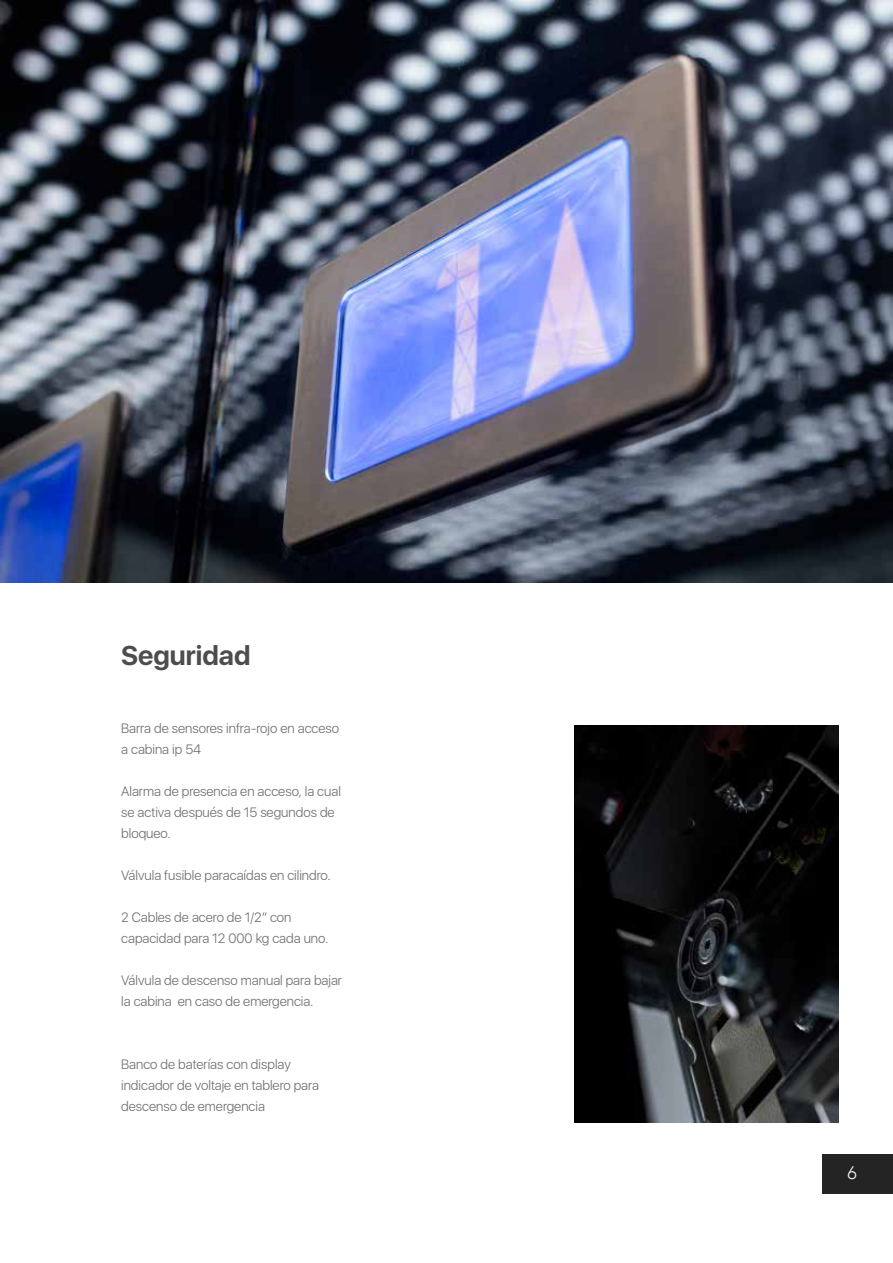
<style>
.page{position:relative;width:893px;height:1263px;background:#fff}
.page>*{position:absolute;margin:0;border:0;box-sizing:border-box;transform-origin:0 0}
.t1{font:700 27px "SFUI Display";color:#4d4d4f}
.t2{font:300 18px "Avenir";color:#f4f4f5}
.t3{font:300 13.5px/21px "SFUI Display";color:#6d6e71}
</style>
<div class="page">
<div style="left:822px;top:1154px;width:71px;height:40px;background:#252424"></div>
<img style="left:574px;top:726px;width:265px;height:397px">
<img style="left:0;top:0;width:893px;height:583px">
<h1 class="t1" style="left:121px;top:640px;width:131px">Seguridad</h1>
<p class="t3" style="left:121px;top:719px;width:220px">Barra de sensores infra-rojo en acceso a cabina ip 54</p>
<p class="t3" style="left:121px;top:782px;width:221px">Alarma de presencia en acceso, la cual se activa después de 15 segundos de bloqueo.</p>
<p class="t3" style="left:121px;top:866px;width:211px">Válvula fusible paracaídas en cilindro.</p>
<p class="t3" style="left:121px;top:908px;width:209px">2 Cables de acero de 1/2” con capacidad para 12 000 kg cada uno.</p>
<p class="t3" style="left:121px;top:971px;width:222px">Válvula de descenso manual para bajar la cabina en caso de emergencia.</p>
<p class="t3" style="left:121px;top:1055px;width:199px">Banco de baterías con display indicador de voltaje en tablero para descenso de emergencia</p>
<h2 class="t2" style="left:847px;top:1162px;width:11px">6</h2>
</div>
